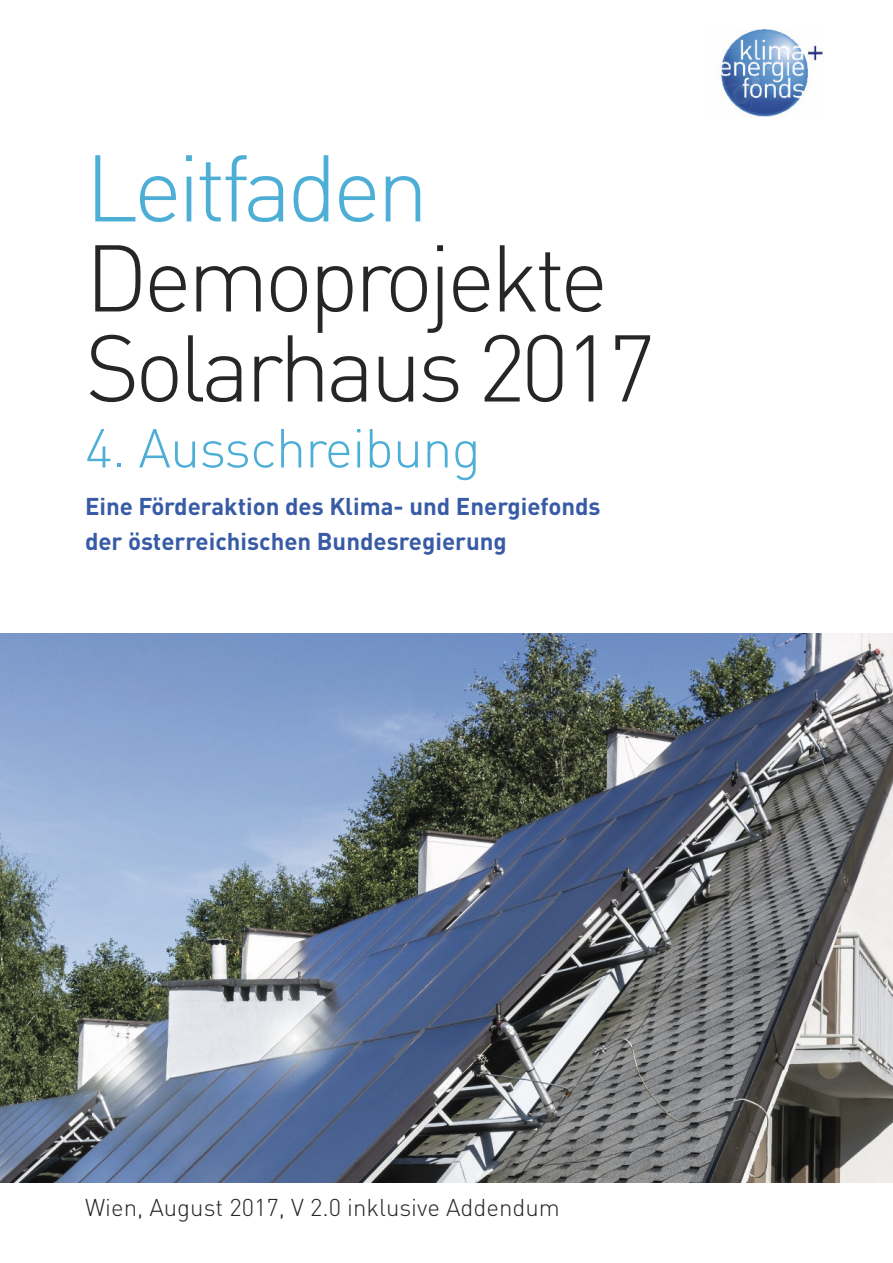
<style>
.page{position:relative;width:893px;height:1263px;background:#fff}
.page>*{position:absolute;margin:0;border:0;box-sizing:border-box;transform-origin:0 0}
.t1{font:300 93px/90px "DIN";letter-spacing:-.05em;color:#272526}
.t2{font:300 54px "DIN";letter-spacing:-.015em;color:#4daed6}
.t3{font:700 24px/34.5px "DIN";color:#385ba6}
.t4{font:300 24px "DIN";color:#272526}
.s1{color:#4daed6}
</style>
<div class="page">
<img style="left:0;top:634px;width:893px;height:548px">
<img style="left:718px;top:30px;width:105px;height:87px">
<h1 class="t1" style="left:85px;top:144px;width:572px"><span class="s1">Leitfaden<br></span>Demoprojekte<br>Solarhaus 2017</h1>
<h1 class="t2" style="left:85px;top:417px;width:397px">4. Ausschreibung</h1>
<h1 class="t3" style="left:85px;top:490px;width:517px">Eine Förderaktion des Klima- und Energiefonds der österreichischen Bundesregierung</h1>
<p class="t4" style="left:85px;top:1194px;width:476px">Wien, August 2017, V 2.0 inklusive Addendum</p>
</div>
